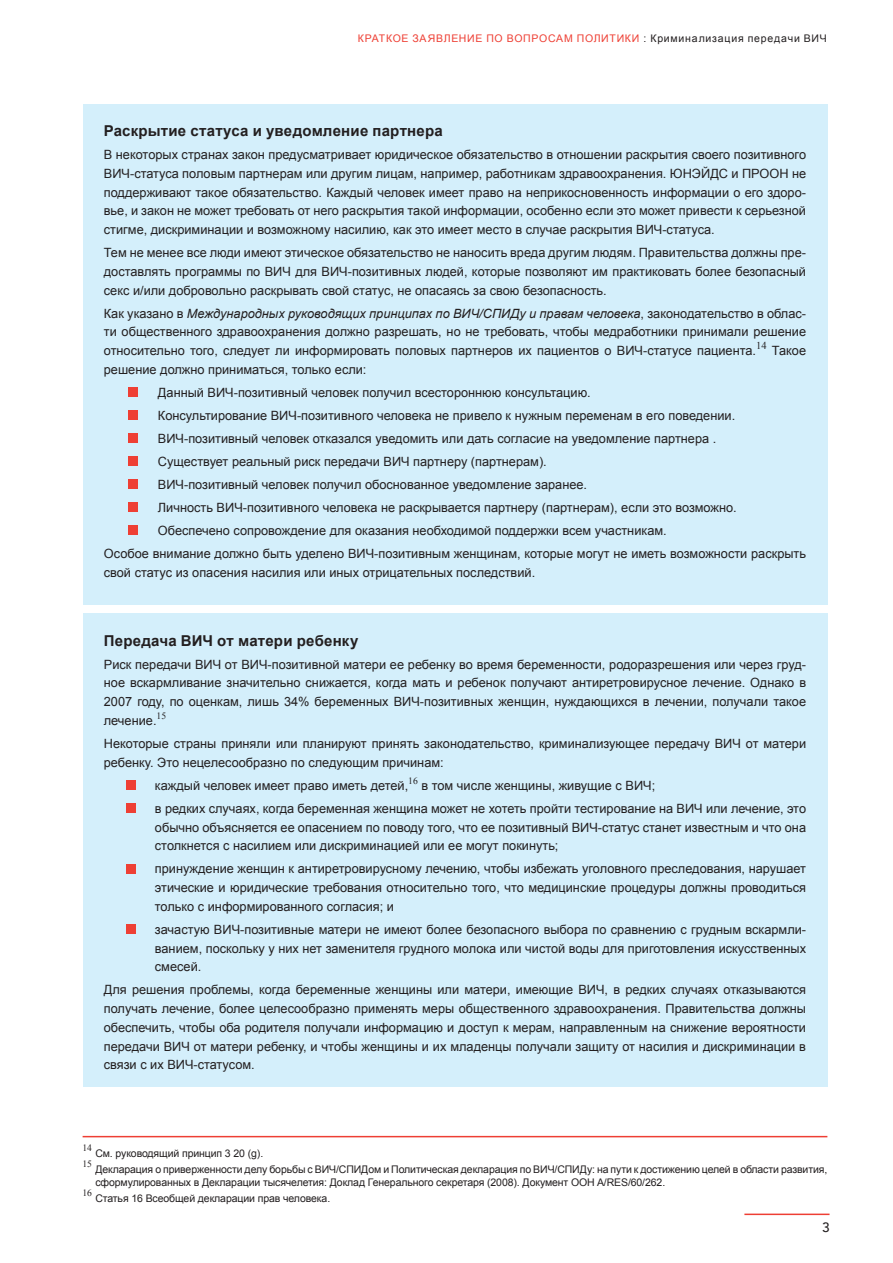
<style>
.page{position:relative;width:893px;height:1263px;background:#fff}
.page>*{position:absolute;margin:0;border:0;box-sizing:border-box;transform-origin:0 0}
.t1{font:700 15px "Arial";letter-spacing:.01em;color:#231f20}
.t2{font:12.75px/18.8px "Arial";color:#231f20;text-align:justify}
.t3{font:10.5px/13.5px "Arial";letter-spacing:-.01em;color:#231f20}
.t4{font:10.5px "Arial";letter-spacing:.07em;color:#ee3f34}
.t5{font:10.5px "Times New Roman";color:#231f20}
.t6{font:9.6px "Times New Roman";color:#231f20}
.s1{color:#231f20}
.s2{font-style:italic}
</style>
<div class="page">
<hr style="left:744px;top:1213px;width:85px;height:1px;background:#ee3f34">
<hr style="left:83px;top:1135px;width:744px;height:2px;background:#ee3f34">
<div style="left:83px;top:104px;width:744px;height:500px;background:#d4effb"></div>
<div style="left:128px;top:387px;width:9px;height:10px;background:#ee3f34"></div>
<div style="left:128px;top:410px;width:9px;height:10px;background:#ee3f34"></div>
<div style="left:128px;top:433px;width:9px;height:10px;background:#ee3f34"></div>
<div style="left:128px;top:456px;width:9px;height:10px;background:#ee3f34"></div>
<div style="left:128px;top:479px;width:9px;height:10px;background:#ee3f34"></div>
<div style="left:128px;top:502px;width:9px;height:10px;background:#ee3f34"></div>
<div style="left:128px;top:525px;width:9px;height:10px;background:#ee3f34"></div>
<div style="left:83px;top:613px;width:744px;height:473px;background:#d4effb"></div>
<div style="left:126px;top:780px;width:10px;height:9px;background:#ee3f34"></div>
<div style="left:126px;top:803px;width:10px;height:9px;background:#ee3f34"></div>
<div style="left:126px;top:863px;width:10px;height:10px;background:#ee3f34"></div>
<div style="left:126px;top:924px;width:10px;height:9px;background:#ee3f34"></div>
<p class="t4" style="left:357px;top:31px;width:470px">КРАТКОЕ ЗАЯВЛЕНИЕ ПО ВОПРОСАМ ПОЛИТИКИ <span class="s1">: Криминализация передачи ВИЧ</span></p>
<p class="t1" style="left:104px;top:121px;width:340px">Раскрытие статуса и уведомление партнера</p>
<p class="t2" style="left:104px;top:145px;width:703px">В некоторых странах закон предусматривает юридическое обязательство в отношении раскрытия своего позитивного ВИЧ-статуса половым партнерам или другим лицам, например, работникам здравоохранения. ЮНЭЙДС и ПРООН не поддерживают такое обязательство. Каждый человек имеет право на неприкосновенность информации о его здоро&shy;вье, и закон не может требовать от него раскрытия такой информации, особенно если это может привести к серьезной стигме, дискриминации и возможному насилию, как это имеет место в случае раскрытия ВИЧ-статуса.</p>
<p class="t2" style="left:104px;top:243px;width:703px">Тем не менее все люди имеют этическое обязательство не наносить вреда другим людям. Правительства должны пре&shy;доставлять программы по ВИЧ для ВИЧ-позитивных людей, которые позволяют им практиковать более безопасный секс и/или добровольно раскрывать свой статус, не опасаясь за свою безопасность.</p>
<p class="t2" style="left:104px;top:304px;width:703px">Как указано в <span class="s2">Международных руководящих принципах по ВИЧ/СПИДу и правам человека</span>, законодательство в облас&shy;ти общественного здравоохранения должно разрешать, но не требовать, чтобы медработники принимали решение относительно того, следует ли информировать половых партнеров их пациентов о ВИЧ-статусе пациента.</p>
<p class="t5" style="left:755px;top:338px;width:12px">14</p>
<p class="t2" style="left:771px;top:341px;width:36px">Такое</p>
<p class="t2" style="left:104px;top:360px;width:264px">решение должно приниматься, только если:</p>
<p class="t2" style="left:158px;top:383px;width:434px">Данный ВИЧ-позитивный человек получил всестороннюю консультацию.</p>
<p class="t2" style="left:158px;top:406px;width:578px">Консультирование ВИЧ-позитивного человека не привело к нужным переменам в его поведении.</p>
<p class="t2" style="left:158px;top:429px;width:559px">ВИЧ-позитивный человек отказался уведомить или дать согласие на уведомление партнера .</p>
<p class="t2" style="left:158px;top:452px;width:390px">Существует реальный риск передачи ВИЧ партнеру (партнерам).</p>
<p class="t2" style="left:158px;top:475px;width:430px">ВИЧ-позитивный человек получил обоснованное уведомление заранее.</p>
<p class="t2" style="left:158px;top:498px;width:580px">Личность ВИЧ-позитивного человека не раскрывается партнеру (партнерам), если это возможно.</p>
<p class="t2" style="left:158px;top:521px;width:510px">Обеспечено сопровождение для оказания необходимой поддержки всем участникам.</p>
<p class="t2" style="left:104px;top:544px;width:703px">Особое внимание должно быть уделено ВИЧ-позитивным женщинам, которые могут не иметь возможности раскрыть</p>
<p class="t2" style="left:104px;top:563px;width:432px">свой статус из опасения насилия или иных отрицательных последствий.</p>
<p class="t1" style="left:104px;top:630px;width:256px">Передача ВИЧ от матери ребенку</p>
<p class="t2" style="left:104px;top:654px;width:703px">Риск передачи ВИЧ от ВИЧ-позитивной матери ее ребенку во время беременности, родоразрешения или через груд&shy;ное вскармливание значительно снижается, когда мать и ребенок получают антиретровирусное лечение. Однако в 2007 году, по оценкам, лишь 34% беременных ВИЧ-позитивных женщин, нуждающихся в лечении, получали такое лечение.<sup>15</sup></p>
<p class="t2" style="left:104px;top:734px;width:703px">Некоторые страны приняли или планируют принять законодательство, криминализующее передачу ВИЧ от матери ребенку. Это нецелесообразно по следующим причинам:</p>
<p class="t2" style="left:155px;top:773px;width:652px;line-height:23px">каждый человек имеет право иметь детей,<sup>16</sup> в том числе женщины, живущие с ВИЧ;<br>в редких случаях, когда беременная женщина может не хотеть пройти тестирование на ВИЧ или лечение, это</p>
<p class="t2" style="left:155px;top:817px;width:652px">обычно объясняется ее опасением по поводу того, что ее позитивный ВИЧ-статус станет известным и что она столкнется с насилием или дискриминацией или ее могут покинуть;</p>
<p class="t2" style="left:155px;top:859px;width:652px">принуждение женщин к антиретровирусному лечению, чтобы избежать уголовного преследования, нарушает этические и юридические требования относительно того, что медицинские процедуры должны проводиться только с информированного согласия; и</p>
<p class="t2" style="left:155px;top:919px;width:652px">зачастую ВИЧ-позитивные матери не имеют более безопасного выбора по сравнению с грудным вскармли&shy;ванием, поскольку у них нет заменителя грудного молока или чистой воды для приготовления искусственных смесей.</p>
<p class="t2" style="left:104px;top:980px;width:703px">Для решения проблемы, когда беременные женщины или матери, имеющие ВИЧ, в редких случаях отказываются получать лечение, более целесообразно применять меры общественного здравоохранения. Правительства должны обеспечить, чтобы оба родителя получали информацию и доступ к мерам, направленным на снижение вероятности передачи ВИЧ от матери ребенку, и чтобы женщины и их младенцы получали защиту от насилия и дискриминации в связи с их ВИЧ-статусом.</p>
<p class="t6" style="left:83px;top:1141px;width:11px">14</p>
<p class="t3" style="left:95px;top:1146px;width:169px">См. руководящий принцип 3 20 (g).</p>
<p class="t6" style="left:83px;top:1157px;width:11px">15</p>
<p class="t3" style="left:95px;top:1161px;width:733px">Декларация о приверженности делу борьбы с ВИЧ/СПИДом и Политическая декларация по ВИЧ/СПИДу: на пути к достижению целей в области развития, сформулированных в Декларации тысячелетия: Доклад Генерального секретаря (2008). Документ ООН A/RES/60/262.</p>
<p class="t6" style="left:83px;top:1186px;width:11px">16</p>
<p class="t3" style="left:95px;top:1190px;width:236px">Статья 16 Всеобщей декларации прав человека.</p>
</div>
